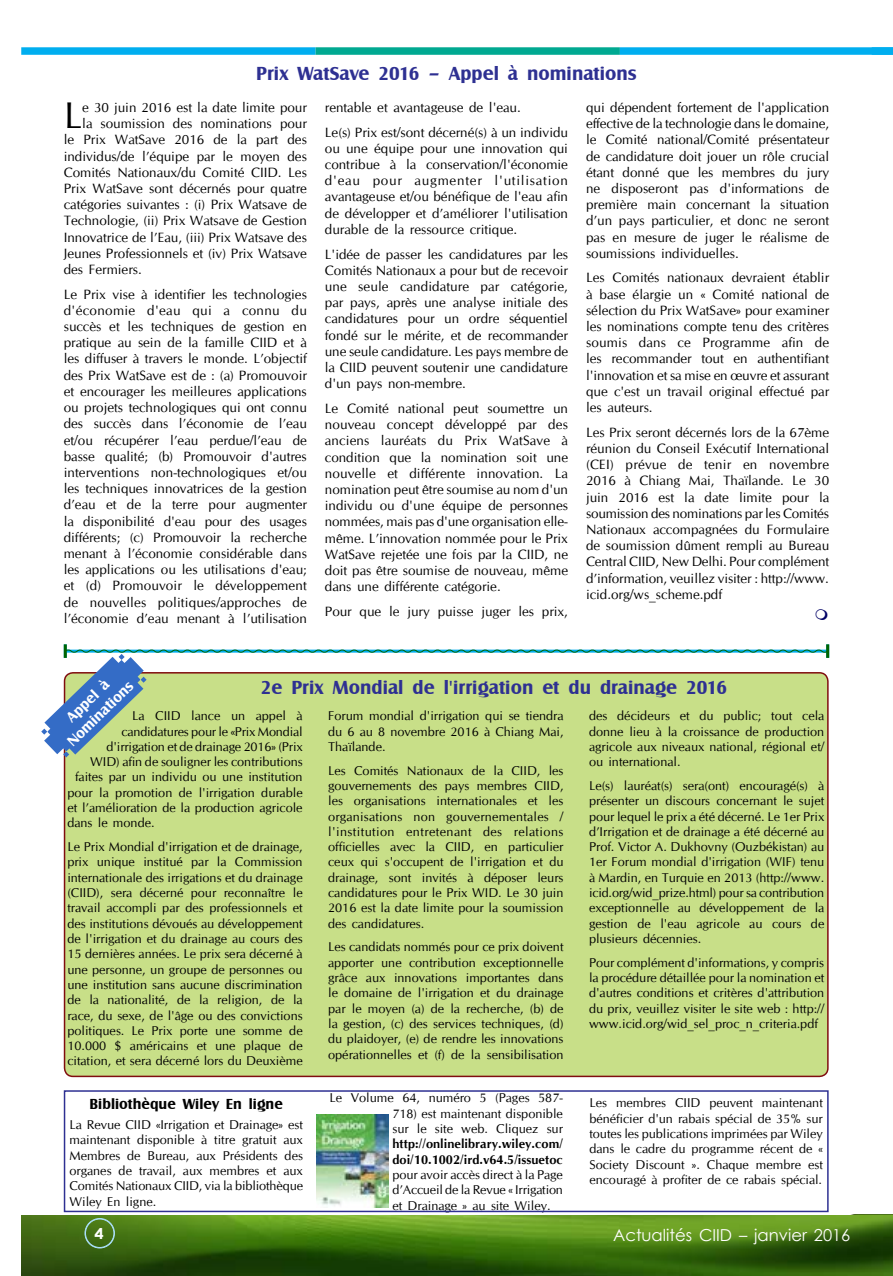
<style>
.page{position:relative;width:893px;height:1276px;background:#fff}
.page>*{position:absolute;margin:0;border:0;box-sizing:border-box;transform-origin:0 0}
.t1{font:37.2px "CG Omega";color:#000}
.t2{font:700 19.5px "Castle T";color:#2e3092}
.t3{font:16.5px "Century Gothic";color:#fff}
.t4{font:700 15px "Castle T";color:#000}
.t5{font:700 15px/18px "Castle T";color:#fff;text-align:center}
.t6{font:700 15px "Century Gothic";color:#fff;scale:1.1 1}
.t7{font:13.5px/16.2px "CG Omega";color:#000;text-align:justify}
.t8{font:12.75px/15.3px "CG Omega";color:#000;text-align:justify}
.t9{font:700 12.75px/15.3px "CG Omega";letter-spacing:.005em;color:#000}
</style>
<div class="page">
<img style="left:21px;top:1215px;width:872px;height:61px">
<hr style="left:64px;top:644px;width:3px;height:14px;background:#006400">
<hr style="left:826px;top:644px;width:3px;height:14px;background:#006400">
<div style="left:65px;top:673px;width:763px;height:403px;background:#c8df88;border-radius:9px"></div>
<svg style="left:41px;top:648px;width:788px;height:109px"></svg>
<div style="left:64px;top:1090px;width:765px;height:122px;border:2px solid #2e3092"></div>
<img style="left:316px;top:1114px;width:72px;height:93px">
<div style="left:21px;top:47px;width:295px;height:8px;background:#00aeef"></div>
<div style="left:316px;top:47px;width:304px;height:8px;background:#00a991"></div>
<div style="left:620px;top:47px;width:273px;height:8px;background:#00aeef"></div>
<div style="left:85px;top:1218px;width:30px;height:30px;border:1px solid #abe0fa;border-radius:50%"></div>
<div style="left:85px;top:1219px;width:29px;height:28px;border:1px solid #abe0fa;border-radius:50%"></div>
<h2 class="t2" style="left:256px;top:62px;width:382px">Prix WatSave 2016 – Appel à nominations</h2>
<p class="t7" style="left:586px;top:99px;width:245px">qui dépendent fortement de l'application effective de la technologie dans le domaine, le Comité national/Comité présentateur de candidature doit jouer un rôle crucial étant donné que les membres du jury ne disposeront pas d'informations de première main concernant la situation d’un pays particulier, et donc ne seront pas en mesure de juger le réalisme de soumissions individuelles.</p>
<p class="t7" style="left:586px;top:270px;width:245px">Les Comités nationaux devraient établir à base élargie un « Comité national de sélection du Prix WatSave» pour examiner les nominations compte tenu des critères soumis dans ce Programme afin de les recommander tout en authentifiant l'innovation et sa mise en œuvre et assurant que c'est un travail original effectué par les auteurs.</p>
<p class="t7" style="left:586px;top:424px;width:245px">Les Prix seront décernés lors de la 67ème réunion du Conseil Exécutif International (CEI) prévue de tenir en novembre 2016 à Chiang Mai, Thaïlande. Le 30 juin 2016 est la date limite pour la soumission des nominations par les Comités Nationaux accompagnées du Formulaire de soumission dûment rempli au Bureau Central CIID, New Delhi. Pour complément d’information, veuillez visiter : http://www. icid.org/ws_scheme.pdf</p>
<h1 class="t1" style="left:64px;top:93px;width:20px">L</h1>
<p class="t7" style="left:82px;top:99px;width:226px">e 30 juin 2016 est la date limite pour</p>
<p class="t7" style="left:325px;top:95px;width:245px;line-height:24.8px">rentable et avantageuse de l'eau.<br>Le(s) Prix est/sont décerné(s) à un individu</p>
<p class="t7" style="left:325px;top:140px;width:245px">ou une équipe pour une innovation qui contribue à la conservation/l'économie d'eau pour augmenter l'utilisation avantageuse et/ou bénéfique de l'eau afin de développer et d’améliorer l'utilisation durable de la ressource critique.</p>
<p class="t7" style="left:325px;top:246px;width:245px">L'idée de passer les candidatures par les Comités Nationaux a pour but de recevoir une seule candidature par catégorie, par pays, après une analyse initiale des candidatures pour un ordre séquentiel fondé sur le mérite, et de recommander une seule candidature. Les pays membre de la CIID peuvent soutenir une candidature d'un pays non-membre.</p>
<p class="t7" style="left:325px;top:400px;width:245px">Le Comité national peut soumettre un nouveau concept développé par des anciens lauréats du Prix WatSave à condition que la nomination soit une nouvelle et différente innovation. La nomination peut être soumise au nom d'un individu ou d'une équipe de personnes nommées, mais pas d'une organisation elle&shy;même. L’innovation nommée pour le Prix WatSave rejetée une fois par la CIID, ne doit pas être soumise de nouveau, même dans une différente catégorie.</p>
<p class="t7" style="left:325px;top:603px;width:245px">Pour que le jury puisse juger les prix,</p>
<p class="t7" style="left:82px;top:116px;width:226px">la soumission des nominations pour</p>
<p class="t7" style="left:64px;top:132px;width:245px">le Prix WatSave 2016 de la part des</p>
<p class="t7" style="left:64px;top:148px;width:245px">individus/de l’équipe par le moyen des</p>
<p class="t7" style="left:64px;top:164px;width:245px">Comités Nationaux/du Comité CIID. Les</p>
<p class="t7" style="left:64px;top:180px;width:245px">Prix WatSave sont décernés pour quatre</p>
<p class="t7" style="left:64px;top:197px;width:245px">catégories suivantes : (i) Prix Watsave de</p>
<p class="t7" style="left:64px;top:213px;width:245px">Technologie, (ii) Prix Watsave de Gestion</p>
<p class="t7" style="left:64px;top:229px;width:245px">Innovatrice de l’Eau, (iii) Prix Watsave des</p>
<p class="t7" style="left:64px;top:245px;width:245px">Jeunes Professionnels et (iv) Prix Watsave</p>
<p class="t7" style="left:64px;top:261px;width:80px">des Fermiers.</p>
<p class="t7" style="left:64px;top:286px;width:245px">Le Prix vise à identifier les technologies d'économie d'eau qui a connu du succès et les techniques de gestion en pratique au sein de la famille CIID et à les diffuser à travers le monde. L’objectif des Prix WatSave est de : (a) Promouvoir et encourager les meilleures applications ou projets technologiques qui ont connu des succès dans l’économie de l’eau et/ou récupérer l’eau perdue/l’eau de basse qualité; (b) Promouvoir d'autres interventions non-technologiques et/ou les techniques innovatrices de la gestion d’eau et de la terre pour augmenter la disponibilité d'eau pour des usages différents; (c) Promouvoir la recherche menant à l’économie considérable dans les applications ou les utilisations d'eau; et (d) Promouvoir le développement de nouvelles politiques/approches de l’économie d’eau menant à l’utilisation</p>
<p class="t5" style="left:51px;top:724px;width:87px;rotate:-44deg">Appel à<br>Nominations</p>
<h2 class="t2" style="left:261px;top:676px;width:468px">2e Prix Mondial de l'irrigation et du drainage 2016</h2>
<p class="t8" style="left:132px;top:708px;width:172px">La CIID lance un appel à</p>
<p class="t8" style="left:122px;top:723px;width:182px">candidatures pour le «Prix Mondial</p>
<p class="t8" style="left:107px;top:739px;width:198px">d'irrigation et de drainage 2016» (Prix</p>
<p class="t8" style="left:90px;top:754px;width:214px">WID) afin de souligner les contributions</p>
<p class="t8" style="left:75px;top:769px;width:229px">faites par un individu ou une institution</p>
<p class="t8" style="left:67px;top:785px;width:237px">pour la promotion de l'irrigation durable</p>
<p class="t8" style="left:67px;top:800px;width:237px">et l’amélioration de la production agricole</p>
<p class="t8" style="left:67px;top:815px;width:89px">dans le monde.</p>
<p class="t8" style="left:67px;top:839px;width:237px">Le Prix Mondial d'irrigation et de drainage, prix unique institué par la Commission internationale des irrigations et du drainage (CIID), sera décerné pour reconnaître le travail accompli par des professionnels et des institutions dévoués au développement de l'irrigation et du drainage au cours des 15 dernières années. Le prix sera décerné à une personne, un groupe de personnes ou une institution sans aucune discrimination de la nationalité, de la religion, de la race, du sexe, de l'âge ou des convictions politiques. Le Prix porte une somme de 10.000 $ américains et une plaque de citation, et sera décerné lors du Deuxième</p>
<p class="t8" style="left:328px;top:708px;width:237px">Forum mondial d'irrigation qui se tiendra du 6 au 8 novembre 2016 à Chiang Mai, Thaïlande.</p>
<p class="t8" style="left:328px;top:763px;width:237px">Les Comités Nationaux de la CIID, les gouvernements des pays membres CIID, les organisations internationales et les organisations non gouvernementales / l'institution entretenant des relations officielles avec la CIID, en particulier ceux qui s'occupent de l'irrigation et du drainage, sont invités à déposer leurs candidatures pour le Prix WID. Le 30 juin 2016 est la date limite pour la soumission des candidatures.</p>
<p class="t8" style="left:328px;top:939px;width:237px">Les candidats nommés pour ce prix doivent apporter une contribution exceptionnelle grâce aux innovations importantes dans le domaine de l'irrigation et du drainage par le moyen (a) de la recherche, (b) de la gestion, (c) des services techniques, (d) du plaidoyer, (e) de rendre les innovations opérationnelles et (f) de la sensibilisation</p>
<p class="t8" style="left:589px;top:708px;width:237px">des décideurs et du public; tout cela donne lieu à la croissance de production agricole aux niveaux national, régional et/ ou international.</p>
<p class="t8" style="left:589px;top:778px;width:237px">Le(s) lauréat(s) sera(ont) encouragé(s) à présenter un discours concernant le sujet pour lequel le prix a été décerné. Le 1er Prix d’Irrigation et de drainage a été décerné au Prof. Victor A. Dukhovny (Ouzbékistan) au 1er Forum mondial d'irrigation (WIF) tenu à Mardin, en Turquie en 2013 (http://www. icid.org/wid_prize.html) pour sa contribution exceptionnelle au développement de la gestion de l'eau agricole au cours de plusieurs décennies.</p>
<p class="t8" style="left:589px;top:955px;width:237px">Pour complément d'informations, y compris la procédure détaillée pour la nomination et d'autres conditions et critères d'attribution du prix, veuillez visiter le site web : http:// www.icid.org/wid_sel_proc_n_criteria.pdf</p>
<p class="t4" style="left:90px;top:1095px;width:195px">Bibliothèque Wiley En ligne</p>
<p class="t8" style="left:70px;top:1117px;width:235px">La Revue CIID «Irrigation et Drainage» est maintenant disponible à titre gratuit aux Membres de Bureau, aux Présidents des organes de travail, aux membres et aux Comités Nationaux CIID, via la bibliothèque Wiley En ligne.</p>
<p class="t6" style="left:94px;top:1222px;width:10px">4</p>
<p class="t8" style="left:392px;top:1090px;width:172px;text-indent:-63px">Le Volume 64, numéro 5 (Pages 587- 718) est maintenant disponible sur le site web. Cliquez sur</p>
<p class="t9" style="left:392px;top:1136px;width:172px">http://onlinelibrary.wiley.com/ doi/10.1002/ird.v64.5/issuetoc</p>
<p class="t8" style="left:392px;top:1167px;width:172px">pour avoir accès direct à la Page d’Accueil de la Revue « Irrigation et Drainage » au site Wiley.</p>
<p class="t8" style="left:589px;top:1095px;width:235px">Les membres CIID peuvent maintenant bénéficier d'un rabais spécial de 35% sur toutes les publications imprimées par Wiley dans le cadre du programme récent de « Society Discount ». Chaque membre est encouragé à profiter de ce rabais spécial.</p>
<p class="t3" style="left:613px;top:1223px;width:239px">Actualités CIID – janvier 2016</p>
</div>
